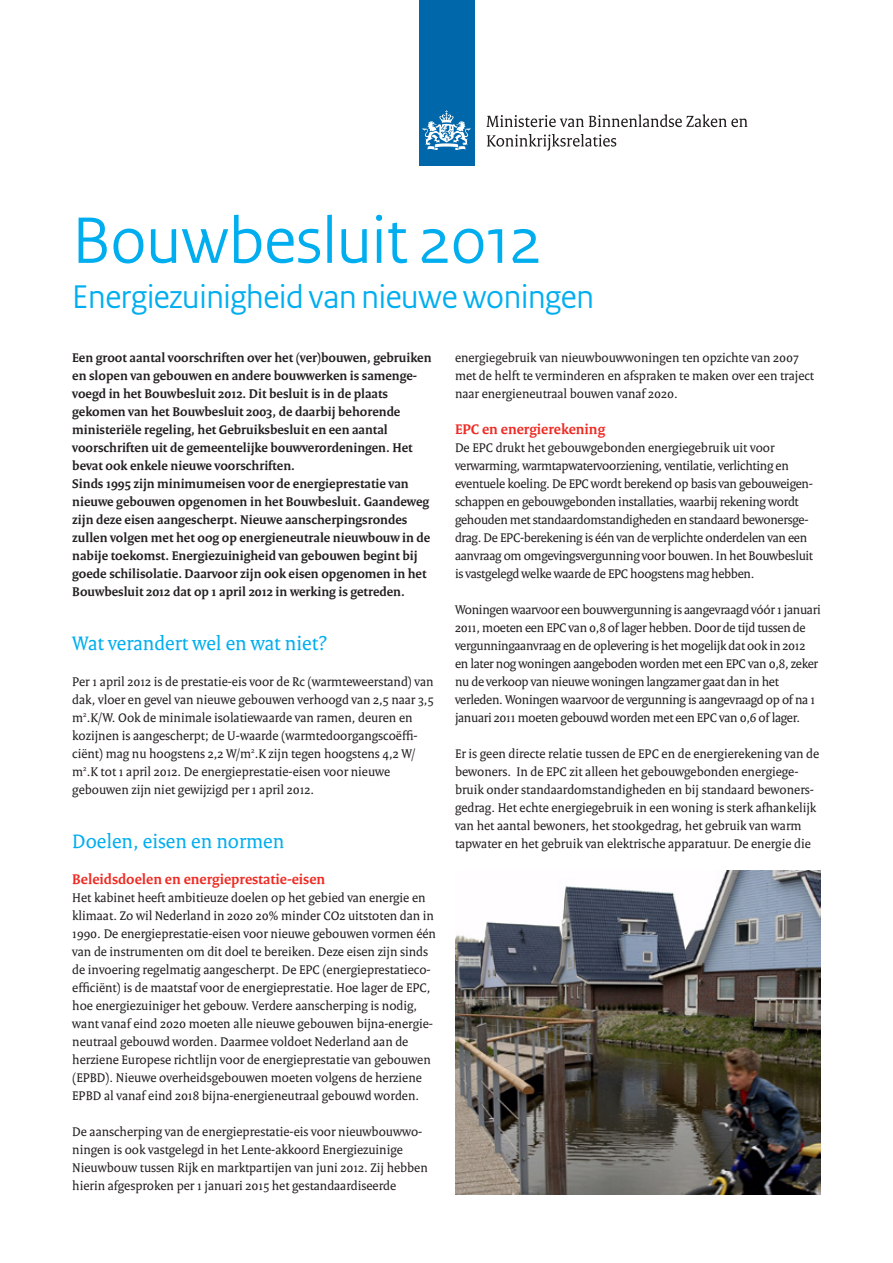
<style>
.page{position:relative;width:893px;height:1263px;background:#fff}
.page>*{position:absolute;margin:0;border:0;box-sizing:border-box;transform-origin:0 0}
._01_RO_Titel{font:69px "Rijksoverheid Sans Heading";color:#00aeef}
._01_RO_Titel-2{font:34.5px "Rijksoverheid Sans Heading";letter-spacing:-.01em;color:#00aeef}
._04_RO_Paragraafkop{font:21px "Rijksoverheid Serif";color:#00aeef}
._05_RO_Alineakop_Ser{font:700 15px "Rijksoverheid Serif";color:#ee2a23}
._10_RO_Broodtekst_Se{font:13.5px/18px "Rijksoverheid Serif";color:#231f20}
._10_RO_Broodtekst_Se-2{font:13.5px/18px "Rijksoverheid Serif";letter-spacing:-.02em;color:#231f20}
._09_RO_Inleiding{font:700 13.5px/18px "Rijksoverheid Serif";color:#231f20}
</style>
<div class="page">
<img style="left:455px;top:871px;width:366px;height:324px">
<div style="left:419px;top:0;width:55px;height:166px;background:#0067aa"></div>
<svg style="left:423px;top:110px;width:47px;height:40px"></svg>
<svg style="left:486px;top:114px;width:261px;height:13px"></svg>
<svg style="left:487px;top:134px;width:129px;height:17px"></svg>
<p class="_01_RO_Titel" style="left:72px;top:200px;width:471px">Bouwbesluit 2012</p>
<p class="_01_RO_Titel-2" style="left:72px;top:277px;width:523px">Energiezuinigheid van nieuwe woningen</p>
<p class="_09_RO_Inleiding" style="left:72px;top:348px;width:361px">Een groot aantal voorschriften over het (ver)bouwen, gebruiken en slopen van gebouwen en andere bouwwerken is samenge&shy;voegd in het Bouwbesluit 2012. Dit besluit is in de plaats gekomen van het Bouwbesluit 2003, de daarbij behorende ministeriële regeling, het Gebruiksbesluit en een aantal voorschriften uit de gemeentelijke bouwverordeningen. Het bevat ook enkele nieuwe voorschriften.</p>
<p class="_09_RO_Inleiding" style="left:72px;top:474px;width:360px">Sinds 1995 zijn minimumeisen voor de energieprestatie van nieuwe gebouwen opgenomen in het Bouwbesluit. Gaandeweg zijn deze eisen aangescherpt. Nieuwe aanscherpingsrondes zullen volgen met het oog op energieneutrale nieuwbouw in de nabije toekomst. Energiezuinigheid van gebouwen begint bij goede schilisolatie. Daarvoor zijn ook eisen opgenomen in het Bouwbesluit 2012 dat op 1 april 2012 in werking is getreden.</p>
<p class="_04_RO_Paragraafkop" style="left:72px;top:631px;width:257px">Wat verandert wel en wat niet?</p>
<p class="_10_RO_Broodtekst_Se" style="left:72px;top:672px;width:363px">Per 1 april 2012 is de prestatie-eis voor de Rc (warmteweerstand) van dak, vloer en gevel van nieuwe gebouwen verhoogd van 2,5 naar 3,5 m<sup>2</sup>.K/W. Ook de minimale isolatiewaarde van ramen, deuren en kozijnen is aangescherpt; de U-waarde (warmtedoorgangscoëffi&shy;ciënt) mag nu hoogstens 2,2 W/m<sup>2</sup>.K zijn tegen hoogstens 4,2 W/ m<sup>2</sup>.K tot 1 april 2012. De energieprestatie-eisen voor nieuwe gebouwen zijn niet gewijzigd per 1 april 2012.</p>
<p class="_04_RO_Paragraafkop" style="left:72px;top:829px;width:214px">Doelen, eisen en normen</p>
<p class="_05_RO_Alineakop_Ser" style="left:72px;top:870px;width:254px">Beleidsdoelen en energieprestatie-eisen</p>
<p class="_10_RO_Broodtekst_Se" style="left:72px;top:888px;width:365px">Het kabinet heeft ambitieuze doelen op het gebied van energie en klimaat. Zo wil Nederland in 2020 20% minder CO2 uitstoten dan in 1990. De energieprestatie-eisen voor nieuwe gebouwen vormen één van de instrumenten om dit doel te bereiken. Deze eisen zijn sinds de invoering regelmatig aangescherpt. De EPC (energieprestatieco&shy;ëfficiënt) is de maatstaf voor de energieprestatie. Hoe lager de EPC, hoe energiezuiniger het gebouw. Verdere aanscherping is nodig, want vanaf eind 2020 moeten alle nieuwe gebouwen bijna-energie&shy;neutraal gebouwd worden. Daarmee voldoet Nederland aan de herziene Europese richtlijn voor de energieprestatie van gebouwen (EPBD). Nieuwe overheidsgebouwen moeten volgens de herziene EPBD al vanaf eind 2018 bijna-energieneutraal gebouwd worden.</p>
<p class="_10_RO_Broodtekst_Se" style="left:72px;top:1122px;width:357px">De aanscherping van de energieprestatie-eis voor nieuwbouwwo&shy;ningen is ook vastgelegd in het Lente-akkoord Energiezuinige Nieuwbouw tussen Rijk en marktpartijen van juni 2012. Zij hebben hierin afgesproken per 1 januari 2015 het gestandaardiseerde</p>
<p class="_10_RO_Broodtekst_Se" style="left:455px;top:348px;width:361px">energiegebruik van nieuwbouwwoningen ten opzichte van 2007 met de helft te verminderen en afspraken te maken over een traject naar energieneutraal bouwen vanaf 2020.</p>
<p class="_05_RO_Alineakop_Ser" style="left:455px;top:420px;width:152px">EPC en energierekening</p>
<p class="_10_RO_Broodtekst_Se-2" style="left:455px;top:438px;width:360px">De EPC drukt het gebouwgebonden energiegebruik uit voor verwarming, warmtapwatervoorziening, ventilatie, verlichting en eventuele koeling. De EPC wordt berekend op basis van gebouweigen&shy;schappen en gebouwgebonden installaties, waarbij rekening wordt gehouden met standaardomstandigheden en standaard bewonersge&shy;drag. De EPC-berekening is één van de verplichte onderdelen van een aanvraag om omgevingsvergunning voor bouwen. In het Bouwbesluit is vastgelegd welke waarde de EPC hoogstens mag hebben.</p>
<p class="_10_RO_Broodtekst_Se-2" style="left:455px;top:600px;width:367px">Woningen waarvoor een bouwvergunning is aangevraagd vóór 1 januari 2011, moeten een EPC van 0,8 of lager hebben. Door de tijd tussen de vergunningaanvraag en de oplevering is het mogelijk dat ook in 2012 en later nog woningen aangeboden worden met een EPC van 0,8, zeker nu de verkoop van nieuwe woningen langzamer gaat dan in het verleden. Woningen waarvoor de vergunning is aangevraagd op of na 1 januari 2011 moeten gebouwd worden met een EPC van 0,6 of lager.</p>
<p class="_10_RO_Broodtekst_Se" style="left:455px;top:744px;width:366px">Er is geen directe relatie tussen de EPC en de energierekening van de bewoners. In de EPC zit alleen het gebouwgebonden energiege&shy;bruik onder standaardomstandigheden en bij standaard bewoners&shy;gedrag. Het echte energiegebruik in een woning is sterk afhankelijk van het aantal bewoners, het stookgedrag, het gebruik van warm tapwater en het gebruik van elektrische apparatuur. De energie die</p>
</div>
